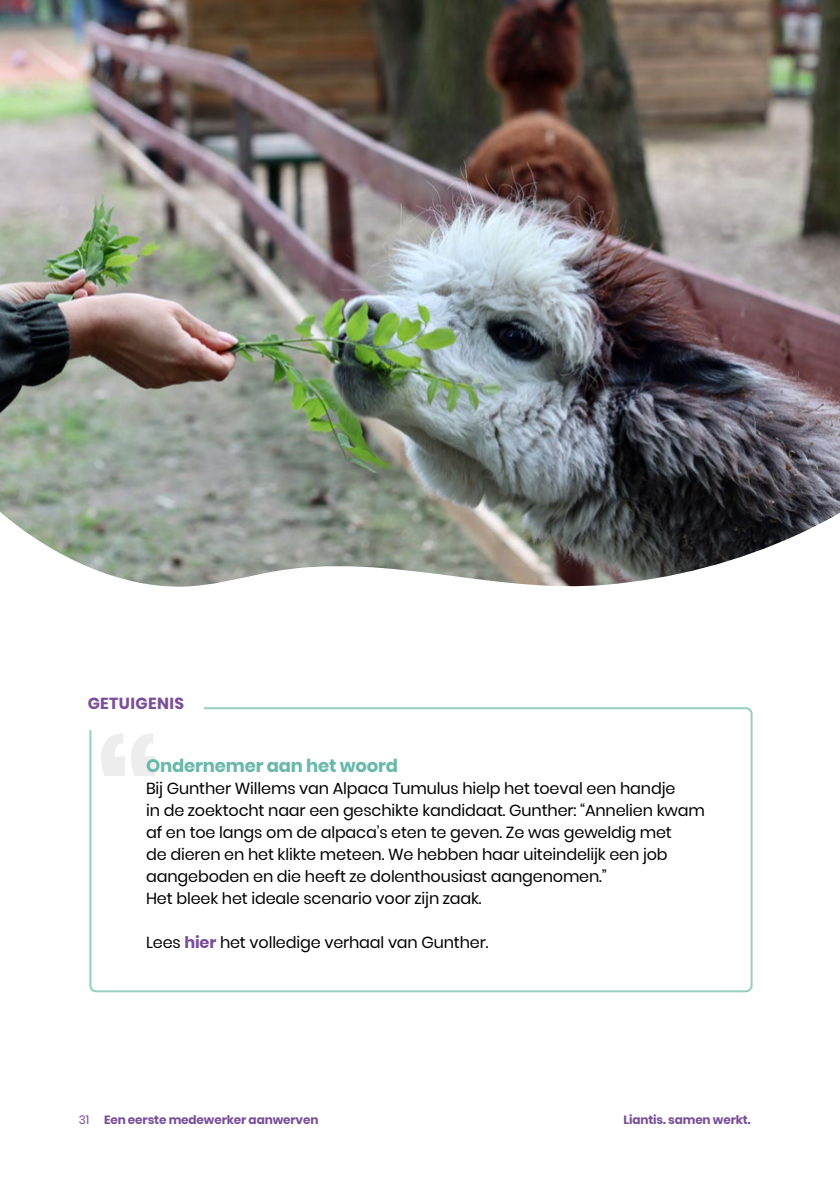
<style>
.page{position:relative;width:840px;height:1191px;background:#fff}
.page>*{position:absolute;margin:0;border:0;box-sizing:border-box;transform-origin:0 0}
.t1{font:700 18px "Poppins";letter-spacing:-.01em;color:#68b9ab}
.t2{font:16px/22px "Poppins";letter-spacing:-.01em;color:#000}
.t3{font:700 16px "Poppins";letter-spacing:.025em;color:#7a4f9a}
.t4{font:700 12px "Poppins";letter-spacing:-.01em;color:#7a4f9a}
.s1{font-weight:700;color:#7a4f9a}
.s2{font-weight:400}
</style>
<div class="page">
<svg style="left:101px;top:733px;width:54px;height:43px"></svg>
<div style="left:89px;top:707px;width:663px;height:285px;border:2px solid #96cfc0;border-radius:6px"></div>
<div style="left:59px;top:692px;width:144px;height:37px;background:#fff"></div>
<img style="left:0;top:0;width:839px;height:587px">
<p class="t3" style="left:88px;top:694px;width:98px">GETUIGENIS</p>
<p class="t1" style="left:146px;top:755px;width:253px">Ondernemer aan het woord</p>
<p class="t2" style="left:146px;top:777px;width:560px">Bij Gunther Willems van Alpaca Tumulus hielp het toeval een handje<br>in de zoektocht naar een geschikte kandidaat. Gunther: “Annelien kwam af en toe langs om de alpaca’s eten te geven. Ze was geweldig met<br>de dieren en het klikte meteen. We hebben haar uiteindelijk een job aangeboden en die heeft ze dolenthousiast aangenomen.”<br>Het bleek het ideale scenario voor zijn zaak.</p>
<p class="t2" style="left:146px;top:931px;width:343px">Lees <span class="s1">hier</span> het volledige verhaal van Gunther.</p>
<p class="t4" style="left:79px;top:1112px;width:241px"><span class="s2">31</span> Een eerste medewerker aanwerven</p>
<p class="t4" style="left:623px;top:1112px;width:129px">Liantis. samen werkt.</p>
</div>
